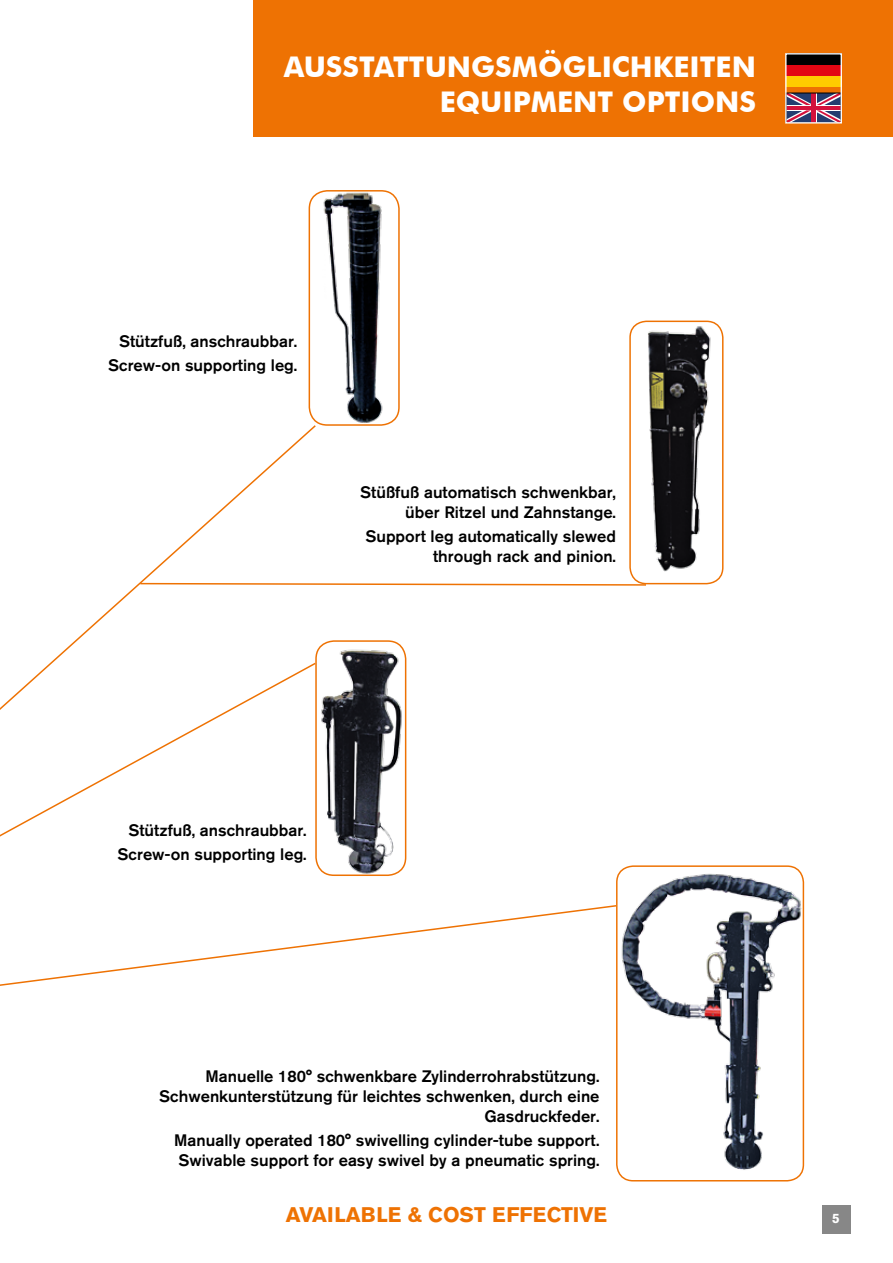
<style>
.page{position:relative;width:893px;height:1263px;background:#fff}
.page>*{position:absolute;margin:0;border:0;box-sizing:border-box;transform-origin:0 0}
.t1{font:700 28.5px/34.2px "Futura BT";color:#fff;text-align:right}
.t2{font:700 21px "Akzidenz Grotesk Pro";color:#ee7203}
.t3{font:500 16.5px/19.8px "Akzidenz Grotesk BQ";color:#000;text-align:right}
.t4{font:700 13.5px "Akzidenz Grotesk Pro";color:#fff}
</style>
<div class="page">
<div style="left:822px;top:1205px;width:28px;height:28px;background:#878787"></div>
<img style="left:617px;top:869px;width:186px;height:312px">
<div style="left:616px;top:865px;width:188px;height:316px;border:1px solid #ee7203;border-radius:16px"></div>
<img style="left:636px;top:322px;width:83px;height:250px">
<div style="left:629px;top:321px;width:94px;height:263px;border:1px solid #ee7203;border-radius:16px"></div>
<img style="left:317px;top:644px;width:89px;height:231px">
<div style="left:315px;top:640px;width:91px;height:236px;border:2px solid #ee7203;border-radius:18px"></div>
<img style="left:323px;top:193px;width:65px;height:230px">
<div style="left:309px;top:190px;width:91px;height:236px;border:2px solid #ee7203;border-radius:18px"></div>
<svg style="left:317px;top:582px;width:330px;height:4px"></svg>
<svg style="left:52px;top:425px;width:265px;height:236px"></svg>
<svg style="left:0;top:661px;width:317px;height:204px"></svg>
<svg style="left:0;top:904px;width:618px;height:129px"></svg>
<div style="left:253px;top:0;width:640px;height:136px;background:#ee7203"></div>
<div style="left:786px;top:54px;width:55px;height:33px;background:#e30613"></div>
<div style="left:786px;top:54px;width:55px;height:11px;background:#000"></div>
<div style="left:786px;top:76px;width:55px;height:11px;background:#fc0"></div>
<svg style="left:788px;top:95px;width:51px;height:26px"></svg>
<div style="left:786px;top:93px;width:55px;height:30px;border:1px solid #000"></div>
<div style="left:785px;top:53px;width:57px;height:71px;border:1px solid #fff"></div>
<h1 class="t1" style="left:284px;top:50px;width:471px">AUSSTATTUNGSMÖGLICHKEITEN<br>EQUI PMENT OPTIONS</h1>
<p class="t3" style="left:108px;top:329px;width:191px;line-height:24px">Stützfuß, anschraubbar.<br>Screw-on supporting leg.</p>
<p class="t3" style="left:360px;top:482px;width:257px">Stüßfuß automatisch schwenkbar, über Ritzel und Zahnstange.</p>
<p class="t3" style="left:365px;top:526px;width:252px">Support leg automatically slewed through rack and pinion.</p>
<p class="t3" style="left:118px;top:818px;width:191px;line-height:24px">Stützfuß, anschraubbar.<br>Screw-on supporting leg.</p>
<p class="t3" style="left:159px;top:1066px;width:442px">Manuelle 180° schwenkbare Zylinderrohrabstützung.<br>Schwenkunterstützung für leichtes schwenken, durch eine<br>Gasdruckfeder.</p>
<p class="t3" style="left:174px;top:1130px;width:427px;text-align:left">Manually operated 180° swivelling cylinder-tube support.<br>Swivable support for easy swivel by a pneumatic spring.</p>
<p class="t2" style="left:286px;top:1201px;width:322px">AVAILABLE &amp; COST EFFECTIVE</p>
<p class="t4" style="left:832px;top:1209px;width:9px">5</p>
</div>
